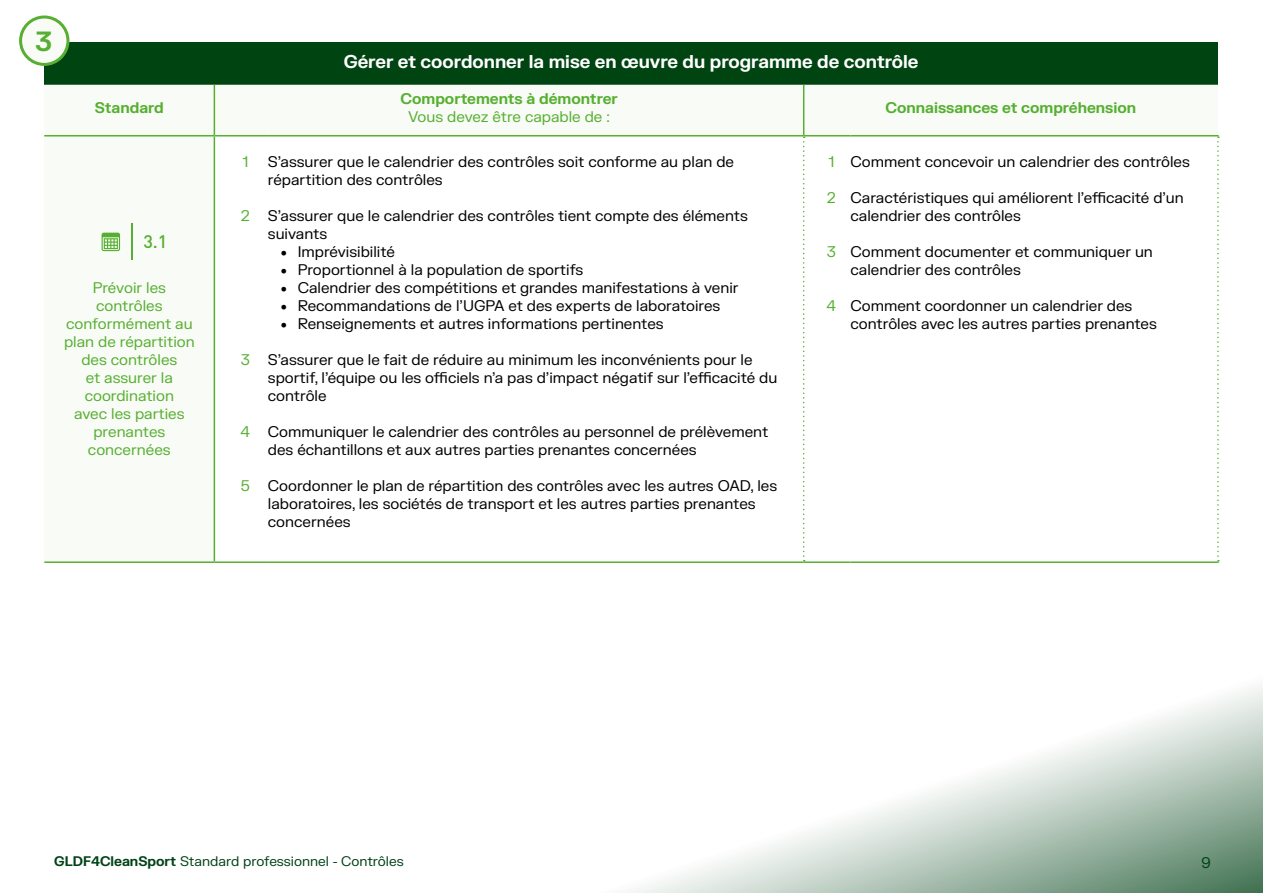
<style>
.page{position:relative;width:1263px;height:893px;background:#fff}
.page>*{position:absolute;margin:0;border:0;box-sizing:border-box;transform-origin:0 0}
.t1{font:700 27px "FK Grotesk";color:#56af31}
.t2{font:700 18px "FK Grotesk";color:#fff}
.t3{font:500 18px "DIN Pro";color:#56af31}
.t4{font:15px/18px "FK Grotesk";color:#000}
.t5{font:15px/18px "FK Grotesk";color:#56af31;text-align:center}
.t6{font:700 15px "FK Grotesk";color:#56af31}
.t7{font:15px "FK Grotesk";color:#004217}
.t8{font:13.5px "FK Grotesk";color:#004217}
.s1{font-weight:700}
</style>
<div class="page">
<svg style="left:630px;top:686px;width:633px;height:207px"></svg>
<div style="left:44px;top:42px;width:1174px;height:43px;background:#041"></div>
<hr style="left:850px;top:561px;width:369px;height:2px;background:#56af31">
<svg style="left:1217px;top:137px;width:2px;height:424px"></svg>
<hr style="left:214px;top:137px;width:1px;height:424px;background:#56af31">
<hr style="left:268px;top:561px;width:536px;height:2px;background:#56af31">
<hr style="left:804px;top:561px;width:46px;height:2px;background:#56af31">
<svg style="left:803px;top:137px;width:2px;height:424px"></svg>
<hr style="left:44px;top:561px;width:170px;height:2px;background:#56af31">
<hr style="left:214px;top:561px;width:54px;height:2px;background:#56af31">
<hr style="left:214px;top:85px;width:1px;height:50px;background:#56af31">
<hr style="left:803px;top:85px;width:1px;height:50px;background:#56af31">
<hr style="left:44px;top:135px;width:170px;height:2px;background:#56af31">
<hr style="left:214px;top:135px;width:54px;height:2px;background:#56af31">
<hr style="left:268px;top:135px;width:536px;height:2px;background:#56af31">
<hr style="left:804px;top:135px;width:46px;height:2px;background:#56af31">
<hr style="left:850px;top:135px;width:369px;height:2px;background:#56af31">
<hr style="left:131px;top:224px;width:1px;height:36px;background:#56af31">
<svg style="left:102px;top:233px;width:18px;height:18px"></svg>
<div style="left:21px;top:17px;width:47px;height:47px;background:#f9fbf6;border-radius:50%"></div>
<div style="left:19px;top:16px;width:50px;height:50px;border:3px solid #56af31;border-radius:50%"></div>
<h1 class="t1" style="left:35px;top:21px;width:19px">3</h1>
<p class="t6" style="left:95px;top:97px;width:71px">Standard</p>
<p class="t3" style="left:143px;top:230px;width:26px">3.1</p>
<p class="t5" style="left:64px;top:278px;width:132px">Prévoir les contrôles conformément au plan de répartition des contrôles<br>et assurer la coordination<br>avec les parties prenantes concernées</p>
<p class="t5" style="left:242px;top:152px;width:7px">1</p>
<p class="t5" style="left:241px;top:206px;width:11px">2</p>
<p class="t5" style="left:241px;top:350px;width:11px">3</p>
<p class="t5" style="left:241px;top:422px;width:11px">4</p>
<p class="t5" style="left:241px;top:476px;width:11px">5</p>
<p class="t2" style="left:344px;top:48px;width:576px">Gérer et coordonner la mise en œuvre du programme de contrôle</p>
<p class="t6" style="left:400px;top:88px;width:219px">Comportements à démontrer</p>
<p class="t5" style="left:408px;top:107px;width:203px">Vous devez être capable de :</p>
<p class="t4" style="left:268px;top:152px;width:468px">S’assurer que le calendrier des contrôles soit conforme au plan de répartition des contrôles</p>
<p class="t4" style="left:268px;top:206px;width:481px">S’assurer que le calendrier des contrôles tient compte des éléments suivants</p>
<p class="t4" style="left:281px;top:242px;width:116px">• Imprévisibilité</p>
<p class="t4" style="left:281px;top:260px;width:304px">• Proportionnel à la population de sportifs</p>
<p class="t4" style="left:281px;top:278px;width:460px">• Calendrier des compétitions et grandes manifestations à venir</p>
<p class="t4" style="left:281px;top:296px;width:441px">• Recommandations de l’UGPA et des experts de laboratoires</p>
<p class="t4" style="left:281px;top:314px;width:384px">• Renseignements et autres informations pertinentes</p>
<p class="t4" style="left:268px;top:350px;width:511px">S’assurer que le fait de réduire au minimum les inconvénients pour le sportif, l’équipe ou les officiels n’a pas d’impact négatif sur l’efficacité du contrôle</p>
<p class="t4" style="left:268px;top:422px;width:502px">Communiquer le calendrier des contrôles au personnel de prélèvement des échantillons et aux autres parties prenantes concernées</p>
<p class="t4" style="left:268px;top:476px;width:511px">Coordonner le plan de répartition des contrôles avec les autres OAD, les laboratoires, les sociétés de transport et les autres parties prenantes concernées</p>
<p class="t6" style="left:885px;top:97px;width:252px">Connaissances et compréhension</p>
<p class="t5" style="left:828px;top:152px;width:7px">1</p>
<p class="t5" style="left:827px;top:188px;width:11px">2</p>
<p class="t5" style="left:827px;top:242px;width:11px">3</p>
<p class="t5" style="left:827px;top:296px;width:11px">4</p>
<p class="t4" style="left:850px;top:152px;width:341px">Comment concevoir un calendrier des contrôles</p>
<p class="t4" style="left:850px;top:188px;width:335px">Caractéristiques qui améliorent l’efficacité d’un calendrier des contrôles</p>
<p class="t4" style="left:850px;top:242px;width:304px">Comment documenter et communiquer un calendrier des contrôles</p>
<p class="t4" style="left:850px;top:296px;width:308px">Comment coordonner un calendrier des contrôles avec les autres parties prenantes</p>
<p class="t8" style="left:54px;top:851px;width:351px"><span class="s1">GLDF4CleanSport</span> Standard professionnel - Contrôles</p>
<p class="t7" style="left:1201px;top:852px;width:11px">9</p>
</div>
